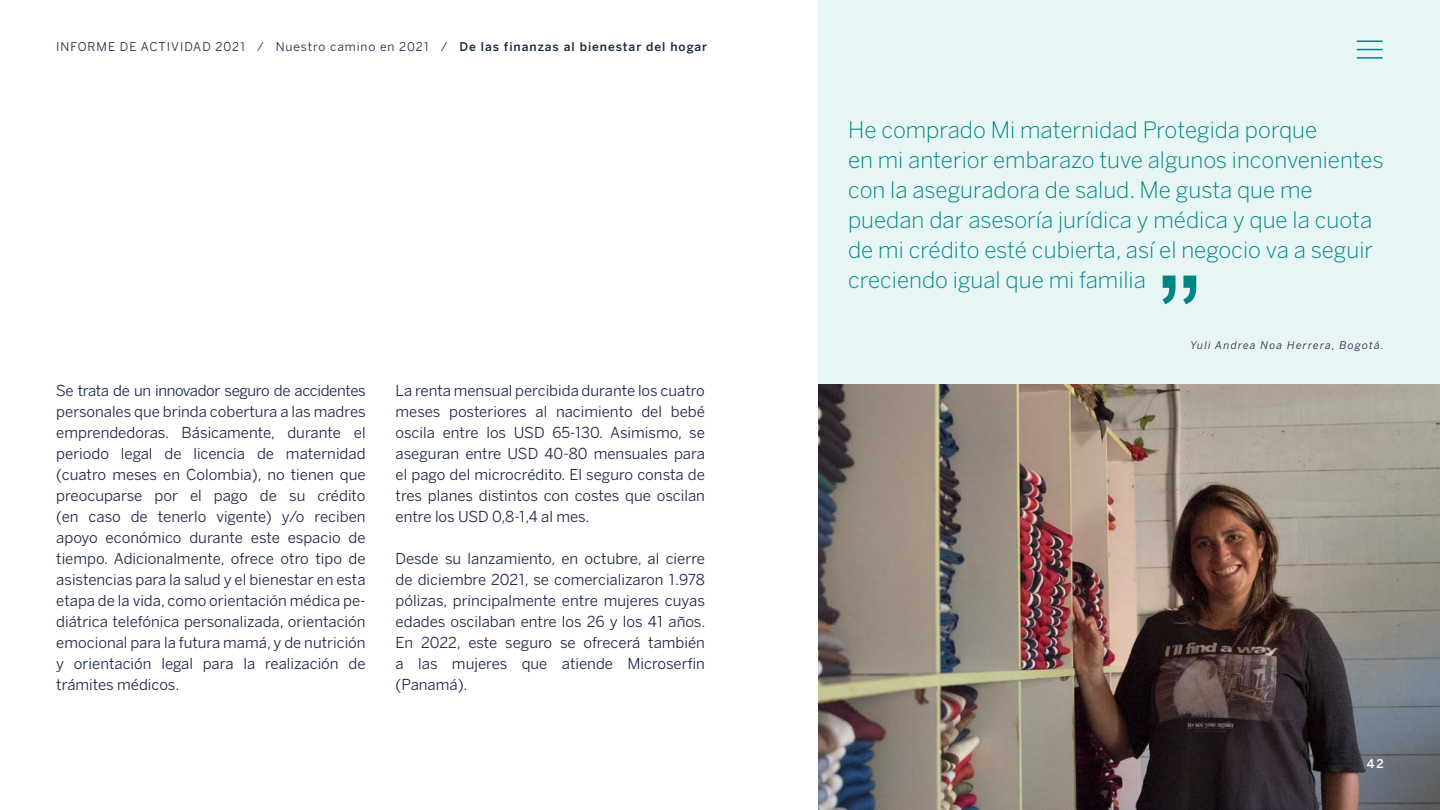
<style>
.page{position:relative;width:1440px;height:810px;background:#fff}
.page>*{position:absolute;margin:0;border:0;box-sizing:border-box;transform-origin:0 0}
.t1{font:300 22.5px/30px "Benton Sans BBVA";color:#008585}
.t2{font:15px/21px "Benton Sans BBVA";color:#1a2642;text-align:justify}
.t3{font:12px "Benton Sans BBVA";letter-spacing:.08em;color:#1a2642}
.t4{font:500 12px "Benton Sans BBVA";color:#fff}
.t5{font:italic 10.5px "Benton Sans BBVA";letter-spacing:.12em;color:#1a2642}
.s1{font-weight:500}
</style>
<div class="page">
<div style="left:818px;top:0;width:622px;height:690px;background:#e8f5f5"></div>
<svg style="left:1162px;top:276px;width:34px;height:28px"></svg>
<img style="left:818px;top:384px;width:622px;height:426px">
<hr style="left:1357px;top:40px;width:26px;height:2px;background:#008585">
<svg style="left:1357px;top:49px;width:26px;height:1px"></svg>
<hr style="left:1357px;top:57px;width:26px;height:2px;background:#008585">
<p class="t3" style="left:56px;top:40px;width:652px">INFORME DE ACTIVIDAD 2021 / Nuestro camino en 2021 / <span class="s1">De las finanzas al bienestar del hogar</span></p>
<p class="t2" style="left:56px;top:380px;width:311px">Se trata de un innovador seguro de accidentes personales que brinda cobertura a las madres emprendedoras. Básicamente, durante el periodo legal de licencia de maternidad (cuatro meses en Colombia), no tienen que preocuparse por el pago de su crédito (en caso de tenerlo vigente) y/o reciben apoyo económico durante este espacio de tiempo. Adicionalmente, ofrece otro tipo de asistencias para la salud y el bienestar en esta etapa de la vida, como orientación médica pe&shy;diátrica telefónica personalizada, orientación emocional para la futura mamá, y de nutrición y orientación legal para la realización de trámites médicos.</p>
<p class="t2" style="left:396px;top:380px;width:311px">La renta mensual percibida durante los cuatro meses posteriores al nacimiento del bebé oscila entre los USD 65-130. Asimismo, se aseguran entre USD 40-80 mensuales para el pago del microcrédito. El seguro consta de tres planes distintos con costes que oscilan entre los USD 0,8-1,4 al mes.</p>
<p class="t2" style="left:396px;top:548px;width:311px">Desde su lanzamiento, en octubre, al cierre de diciembre 2021, se comercializaron 1.978 pólizas, principalmente entre mujeres cuyas edades oscilaban entre los 26 y los 41 años.<br>En 2022, este seguro se ofrecerá también a las mujeres que atiende Microserfin (Panamá).</p>
<p class="t1" style="left:848px;top:115px;width:537px">He comprado Mi maternidad Protegida porque<br>en mi anterior embarazo tuve algunos inconvenientes con la aseguradora de salud. Me gusta que me puedan dar asesoría jurídica y médica y que la cuota de mi crédito esté cubierta, así el negocio va a seguir creciendo igual que mi familia</p>
<p class="t5" style="left:1190px;top:339px;width:195px">Yuli Andrea Noa Herrera, Bogotá.</p>
<p class="t4" style="left:1367px;top:756px;width:18px">42</p>
</div>
